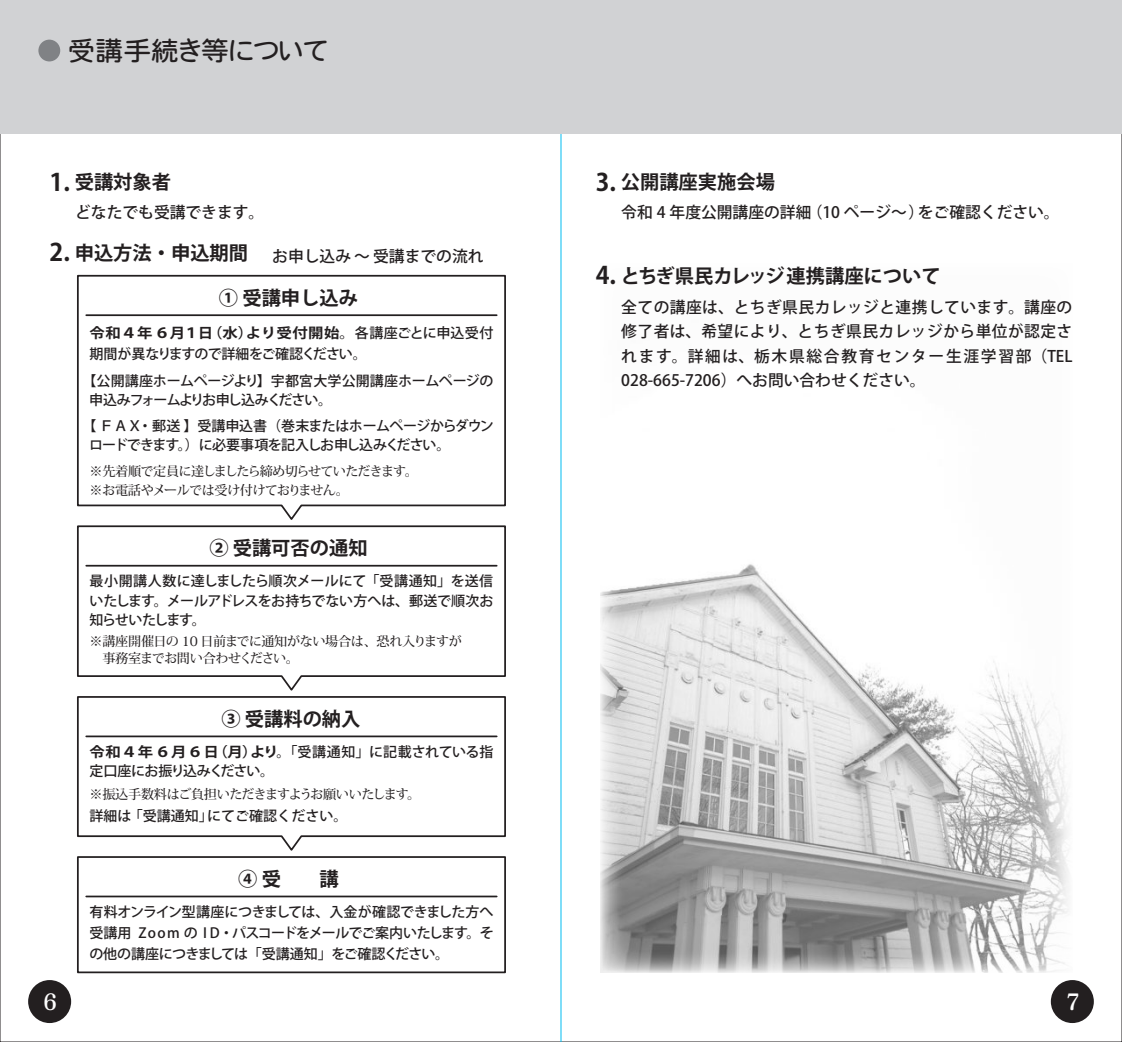
<style>
.page{position:relative;width:1122px;height:1042px;background:#fff}
.page>*{position:absolute;margin:0;border:0;box-sizing:border-box;transform-origin:0 0}
.t1{font:26.25px "DFHS Maru Gothic W4 WING RKSJ H";letter-spacing:.01em;color:#231f20;scale:1.05 1}
.t2{font:22.75px "Zen Antique";color:#fff}
.t3{font:700 19.25px "Koz Go Pr 6 N";color:#231f20}
.t4{font:500 15.75px/24.5px "Koz Go Pr 6 N";color:#231f20;text-align:justify}
.t5{font:500 14px/19.2px "Koz Go Pr 6 N";letter-spacing:-.03em;color:#231f20}
.t6{font:500 14px/21px "Koz Go Pr 6 N";letter-spacing:-.06em;color:#231f20;scale:1.1 1}
.t7{font:500 14px "Koz Go Pr 6 N";color:#231f20}
.t8{font:500 13.12px/19.2px "Koz Min Pr 6 N";letter-spacing:-.05em;color:#231f20}
.t9{font:500 13.12px/17.5px "Koz Min Pr 6 N";letter-spacing:-.03em;color:#231f20}
.s1{font-size:24.15px}
.s2{font-weight:700}
</style>
<div class="page">
<img style="left:600px;top:564px;width:469px;height:408px">
<div style="left:28px;top:980px;width:43px;height:43px;background:#231f20;border-radius:50%"></div>
<div style="left:1050px;top:980px;width:43px;height:43px;background:#231f20;border-radius:50%"></div>
<hr style="left:560px;top:0;width:1px;height:1042px;background:#00bcf1">
<svg style="left:77px;top:696px;width:429px;height:155px"></svg>
<svg style="left:77px;top:274px;width:429px;height:246px"></svg>
<hr style="left:86px;top:735px;width:410px;height:2px;background:#231f20">
<svg style="left:77px;top:525px;width:429px;height:166px"></svg>
<hr style="left:86px;top:565px;width:410px;height:1px;background:#231f20">
<div style="left:77px;top:856px;width:429px;height:117px;border:2px solid #231f20"></div>
<hr style="left:86px;top:895px;width:410px;height:2px;background:#231f20">
<div style="left:0;top:0;width:1121px;height:133px;background:#d1d2d4"></div>
<div style="left:38px;top:40px;width:22px;height:21px;background:#808285;border-radius:50%"></div>
<h1 class="t1" style="left:68px;top:37px;width:249px">受講手続き等について</h1>
<h3 class="t3" style="left:50px;top:171px;width:123px"><span class="s1">1.</span> 受講対象者</h3>
<p class="t4" style="left:75px;top:200px;width:190px">どなたでも受講できます。</p>
<h3 class="t3" style="left:50px;top:242px;width:200px"><span class="s1">2.</span> 申込方法・申込期間</h3>
<p class="t4" style="left:272px;top:244px;width:213px">お申し込み～受講までの流れ</p>
<h3 class="t3" style="left:219px;top:287px;width:140px">① 受講申し込み</h3>
<p class="t6" style="left:90px;top:323px;width:368px"><span class="s2">令和４年６月１日（水）より受付開始</span>。各講座ごとに申込受付期間が異なりますので詳細をご確認ください。</p>
<p class="t5" style="left:89px;top:371px;width:405px;text-indent:-7px">【公開講座ホームページより】宇都宮大学公開講座ホームページの申込みフォームよりお申し込みください。</p>
<p class="t5" style="left:89px;top:416px;width:406px;text-indent:-6px">【 ＦＡＸ・郵送 】受講申込書（巻末またはホームページからダウンロードできます。）に必要事項を記入しお申し込みください。</p>
<p class="t8" style="left:90px;top:461px;width:329px">※先着順で定員に達しましたら締め切らせていただきます。※お電話やメールでは受け付けておりません。</p>
<h3 class="t3" style="left:209px;top:537px;width:160px">② 受講可否の通知</h3>
<p class="t5" style="left:89px;top:572px;width:405px;text-align:justify">最小開講人数に達しましたら順次メールにて「受講通知」を送信いたします。メールアドレスをお持ちでない方へは、郵送で順次お知らせいたします。</p>
<p class="t9" style="left:90px;top:632px;width:374px">※講座開催日の 10 日前までに通知がない場合は、恐れ入りますが　事務室までお問い合わせください。</p>
<h3 class="t3" style="left:221px;top:708px;width:140px">③ 受講料の納入</h3>
<p class="t5" style="left:90px;top:742px;width:405px"><span class="s2">令和４年６月６日（月）より</span>。「受講通知」に記載されている指定口座にお振り込みください。</p>
<p class="t8" style="left:90px;top:785px;width:332px">※振込手数料はご負担いただきますようお願いいたします。</p>
<p class="t7" style="left:90px;top:808px;width:259px">詳細は「受講通知」にてご確認ください。</p>
<h3 class="t3" style="left:238px;top:868px;width:102px">④ 受　　講</h3>
<p class="t5" style="left:89px;top:902px;width:406px;line-height:21px;text-align:justify">有料オンライン型講座につきましては、入金が確認できました方へ受講用 Zoom の I D・パスコードをメールでご案内いたします。その他の講座につきましては「受講通知」をご確認ください。</p>
<h3 class="t3" style="left:595px;top:171px;width:181px"><span class="s1">3.</span> 公開講座実施会場</h3>
<p class="t4" style="left:621px;top:200px;width:440px">令和 4 年度公開講座の詳細（10 ページ～）をご確認ください。</p>
<h3 class="t3" style="left:595px;top:265px;width:346px"><span class="s1">4.</span> とちぎ県民カレッジ連携講座について</h3>
<p class="t4" style="left:621px;top:295px;width:452px">全ての講座は、とちぎ県民カレッジと連携しています。講座の修了者は、希望により、とちぎ県民カレッジから単位が認定されます。詳細は、栃木県総合教育センター生涯学習部（TEL 028-665-7206）へお問い合わせください。</p>
<h2 class="t2" style="left:43px;top:989px;width:15px">6</h2>
<h2 class="t2" style="left:1066px;top:989px;width:14px">7</h2>
</div>
